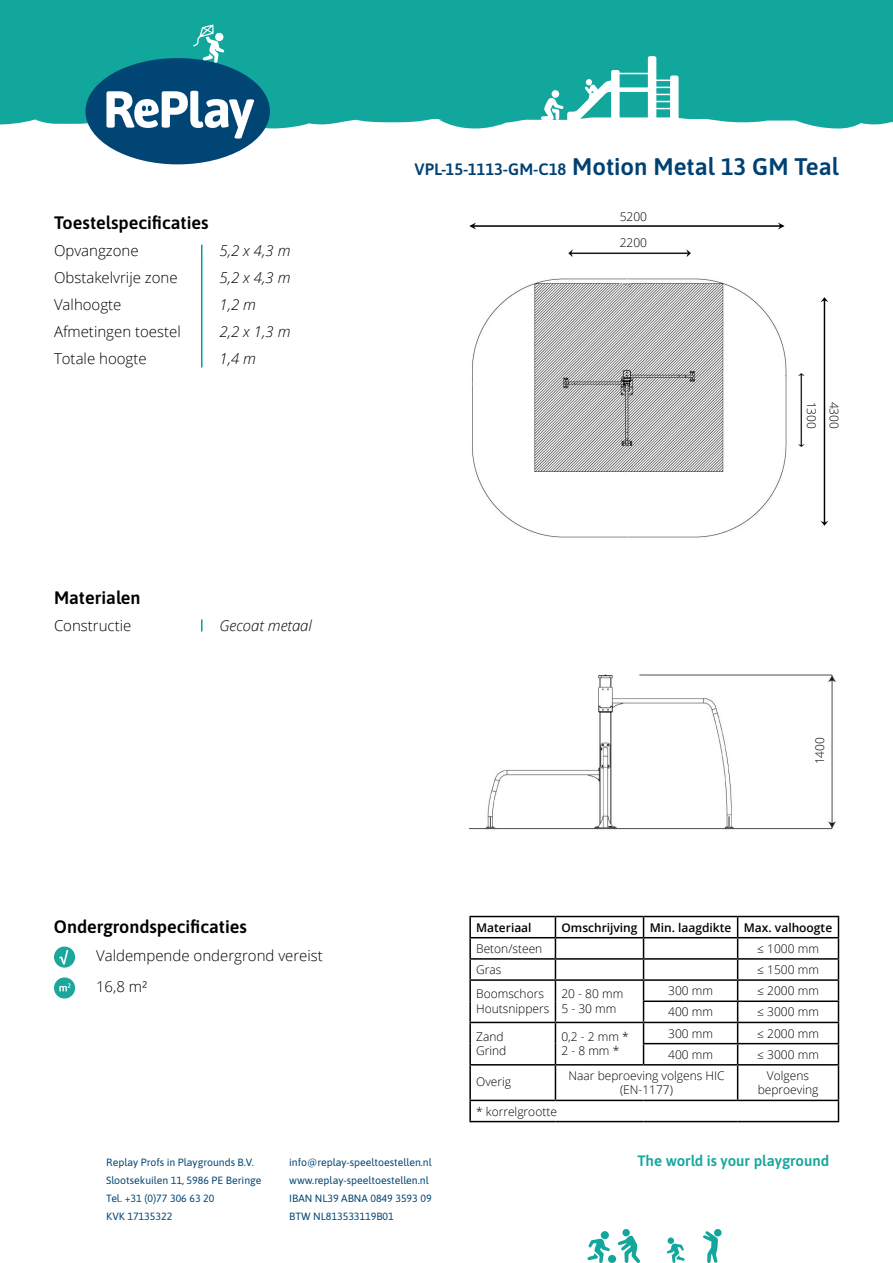
<style>
.page{position:relative;width:893px;height:1263px;background:#fff}
.page>*{position:absolute;margin:0;border:0;box-sizing:border-box;transform-origin:0 0}
.t1{font:24px "Asap";color:#004173}
.t2{font:18px "Asap";color:#000}
.t3{font:300 15px/27px "Open Sans";color:#000}
.t4{font:italic 300 15px "Open Sans";color:#000}
.t5{font:15px "Asap";color:#12a79d}
.t6{font:300 12px/14.4px "Open Sans";color:#000;text-align:center}
.t7{font:600 12px "Open Sans";color:#000}
.t8{font:10.5px/18px "Asap";color:#014575}
.s1{font-size:16.5px}
</style>
<div class="page">
<hr style="left:201px;top:245px;width:1px;height:122px;background:#00a199">
<div style="left:54px;top:946px;width:21px;height:21px;background:#1ca79d;border-radius:50%"></div>
<svg style="left:59px;top:950px;width:9px;height:14px"></svg>
<div style="left:54px;top:977px;width:21px;height:21px;background:#1ca79d;border-radius:50%"></div>
<svg style="left:59px;top:983px;width:12px;height:8px"></svg>
<div style="left:0;top:0;width:893px;height:129px;background:#12a79d"></div>
<svg style="left:703px;top:1229px;width:18px;height:34px"></svg>
<div style="left:608px;top:1255px;width:8px;height:8px;background:#12a79d;border-radius:50%"></div>
<div style="left:601px;top:1231px;width:8px;height:8px;background:#12a79d;border-radius:50%"></div>
<svg style="left:587px;top:1238px;width:23px;height:25px"></svg>
<div style="left:668px;top:1237px;width:6px;height:7px;background:#12a79d;border-radius:50%"></div>
<svg style="left:667px;top:1243px;width:18px;height:20px"></svg>
<svg style="left:618px;top:1235px;width:22px;height:28px"></svg>
<div style="left:622px;top:1229px;width:8px;height:7px;background:#12a79d;border-radius:50%"></div>
<svg style="left:85px;top:24px;width:185px;height:140px"></svg>
<hr style="left:615px;top:73px;width:35px;height:1px;background:#fff">
<div style="left:615px;top:87px;width:35px;height:5px;background:#fff"></div>
<svg style="left:648px;top:56px;width:31px;height:64px"></svg>
<svg style="left:541px;top:70px;width:79px;height:50px"></svg>
<div style="left:552px;top:90px;width:7px;height:8px;background:#fff;border-radius:50%"></div>
<img style="left:472px;top:278px;width:315px;height:260px">
<img style="left:469px;top:674px;width:367px;height:156px">
<img style="left:469px;top:222px;width:315px;height:8px">
<img style="left:568px;top:250px;width:122px;height:6px">
<img style="left:820px;top:297px;width:8px;height:228px">
<svg style="left:201px;top:619px;width:1px;height:12px"></svg>
<img style="left:798px;top:373px;width:7px;height:73px">
<hr style="left:469px;top:916px;width:86px;height:1px;background:#000">
<hr style="left:469px;top:917px;width:2px;height:20px;background:#000">
<hr style="left:555px;top:916px;width:88px;height:1px;background:#000">
<hr style="left:644px;top:916px;width:94px;height:1px;background:#000">
<hr style="left:738px;top:916px;width:101px;height:1px;background:#000">
<hr style="left:469px;top:937px;width:86px;height:1px;background:#000">
<hr style="left:469px;top:938px;width:2px;height:20px;background:#000">
<hr style="left:555px;top:937px;width:88px;height:1px;background:#000">
<hr style="left:644px;top:937px;width:94px;height:1px;background:#000">
<hr style="left:738px;top:937px;width:101px;height:1px;background:#000">
<hr style="left:469px;top:958px;width:86px;height:2px;background:#000">
<svg style="left:469px;top:960px;width:2px;height:19px"></svg>
<hr style="left:555px;top:958px;width:88px;height:2px;background:#000">
<hr style="left:644px;top:958px;width:94px;height:2px;background:#000">
<hr style="left:738px;top:958px;width:101px;height:2px;background:#000">
<hr style="left:469px;top:979px;width:86px;height:2px;background:#000">
<hr style="left:469px;top:981px;width:2px;height:20px;background:#000">
<hr style="left:555px;top:979px;width:88px;height:2px;background:#000">
<hr style="left:644px;top:979px;width:94px;height:2px;background:#000">
<hr style="left:738px;top:979px;width:101px;height:2px;background:#000">
<hr style="left:469px;top:1001px;width:2px;height:21px;background:#000">
<hr style="left:643px;top:1000px;width:95px;height:2px;background:#000">
<hr style="left:738px;top:1000px;width:101px;height:2px;background:#000">
<hr style="left:469px;top:1022px;width:86px;height:1px;background:#000">
<hr style="left:469px;top:1023px;width:2px;height:21px;background:#000">
<hr style="left:555px;top:1022px;width:88px;height:1px;background:#000">
<hr style="left:644px;top:1022px;width:94px;height:1px;background:#000">
<hr style="left:738px;top:1022px;width:101px;height:1px;background:#000">
<hr style="left:469px;top:1044px;width:2px;height:20px;background:#000">
<svg style="left:555px;top:917px;width:1px;height:147px"></svg>
<hr style="left:643px;top:1043px;width:95px;height:1px;background:#000">
<svg style="left:643px;top:917px;width:1px;height:147px"></svg>
<hr style="left:738px;top:1043px;width:101px;height:1px;background:#000">
<svg style="left:737px;top:917px;width:1px;height:147px"></svg>
<svg style="left:838px;top:917px;width:1px;height:147px"></svg>
<hr style="left:469px;top:1064px;width:86px;height:1px;background:#000">
<hr style="left:469px;top:1065px;width:2px;height:35px;background:#000">
<hr style="left:555px;top:1064px;width:88px;height:1px;background:#000">
<hr style="left:555px;top:1065px;width:1px;height:35px;background:#000">
<hr style="left:644px;top:1064px;width:94px;height:1px;background:#000">
<hr style="left:738px;top:1064px;width:101px;height:1px;background:#000">
<hr style="left:737px;top:1065px;width:1px;height:35px;background:#000">
<hr style="left:838px;top:1065px;width:1px;height:35px;background:#000">
<hr style="left:469px;top:1100px;width:86px;height:1px;background:#000">
<hr style="left:469px;top:1101px;width:2px;height:20px;background:#000">
<hr style="left:555px;top:1100px;width:88px;height:1px;background:#000">
<hr style="left:644px;top:1100px;width:94px;height:1px;background:#000">
<hr style="left:738px;top:1100px;width:101px;height:1px;background:#000">
<svg style="left:838px;top:1101px;width:1px;height:20px"></svg>
<hr style="left:469px;top:1121px;width:86px;height:1px;background:#000">
<hr style="left:555px;top:1121px;width:88px;height:1px;background:#000">
<hr style="left:644px;top:1121px;width:94px;height:1px;background:#000">
<hr style="left:738px;top:1121px;width:101px;height:1px;background:#000">
<h2 class="t2" style="left:54px;top:210px;width:156px">Toestelspecificaties</h2>
<p class="t3" style="left:54px;top:237px;width:128px">Opvangzone<br>Obstakelvrije zone<br>Valhoogte<br>Afmetingen toestel<br>Totale hoogte</p>
<p class="t4" style="left:220px;top:240px;width:72px">5,2 x 4,3 m</p>
<p class="t4" style="left:220px;top:267px;width:72px">5,2 x 4,3 m</p>
<p class="t4" style="left:220px;top:294px;width:38px">1,2 m</p>
<p class="t4" style="left:220px;top:321px;width:72px">2,2 x 1,3 m</p>
<p class="t4" style="left:220px;top:348px;width:38px">1,4 m</p>
<h2 class="t2" style="left:54px;top:585px;width:88px">Materialen</h2>
<p class="t3" style="left:54px;top:612px;width:79px">Constructie</p>
<p class="t4" style="left:220px;top:615px;width:94px">Gecoat metaal</p>
<h2 class="t2" style="left:54px;top:914px;width:195px">Ondergrondspecificaties</h2>
<p class="t3" style="left:96px;top:942px;width:228px">Valdempende ondergrond vereist</p>
<p class="t3" style="left:96px;top:973px;width:53px">16,8 m²</p>
<p class="t1" style="left:414px;top:150px;width:426px"><span class="s1">VPL-15-1113-GM-C18</span> Motion Metal 13 GM Teal</p>
<p class="t6" style="left:620px;top:209px;width:29px">5200</p>
<p class="t6" style="left:620px;top:235px;width:29px">2200</p>
<p class="t6" style="left:819px;top:401px;width:29px;rotate:90deg">1300</p>
<p class="t6" style="left:842px;top:401px;width:29px;rotate:90deg">4300</p>
<p class="t6" style="left:812px;top:764px;width:29px;rotate:-90deg">1400</p>
<p class="t7" style="left:476px;top:919px;width:57px">Materiaal</p>
<p class="t7" style="left:561px;top:919px;width:78px">Omschrijving</p>
<p class="t7" style="left:650px;top:919px;width:83px">Min. laagdikte</p>
<p class="t7" style="left:744px;top:919px;width:90px">Max. valhoogte</p>
<p class="t6" style="left:476px;top:941px;width:68px">Beton/steen</p>
<p class="t6" style="left:757px;top:941px;width:63px">≤ 1000 mm</p>
<p class="t6" style="left:476px;top:962px;width:27px">Gras</p>
<p class="t6" style="left:757px;top:962px;width:63px">≤ 1500 mm</p>
<p class="t6" style="left:476px;top:986px;width:69px">Boomschors</p>
<p class="t6" style="left:476px;top:1001px;width:75px">Houtsnippers</p>
<p class="t6" style="left:761px;top:941px;width:56px">≤ 600 mm</p>
<p class="t6" style="left:668px;top:983px;width:46px">300 mm</p>
<p class="t6" style="left:757px;top:983px;width:63px">≤ 2000 mm</p>
<p class="t6" style="left:668px;top:1004px;width:46px">400 mm</p>
<p class="t6" style="left:757px;top:1004px;width:63px">≤ 3000 mm</p>
<p class="t6" style="left:561px;top:986px;width:63px">20 - 80 mm</p>
<p class="t6" style="left:561px;top:1001px;width:56px">5 - 30 mm</p>
<p class="t6" style="left:476px;top:1029px;width:29px">Zand</p>
<p class="t6" style="left:476px;top:1043px;width:32px">Grind</p>
<p class="t6" style="left:561px;top:1029px;width:69px">0,2 - 2 mm *</p>
<p class="t6" style="left:561px;top:1043px;width:59px">2 - 8 mm *</p>
<p class="t6" style="left:668px;top:1026px;width:46px">300 mm</p>
<p class="t6" style="left:757px;top:1026px;width:63px">≤ 2000 mm</p>
<p class="t6" style="left:668px;top:1047px;width:46px">400 mm</p>
<p class="t6" style="left:757px;top:1047px;width:63px">≤ 3000 mm</p>
<p class="t6" style="left:476px;top:1074px;width:36px">Overig</p>
<p class="t6" style="left:568px;top:1068px;width:158px">Naar beproeving volgens HIC (EN-1177)</p>
<p class="t6" style="left:767px;top:1068px;width:44px">Volgens</p>
<p class="t6" style="left:758px;top:1082px;width:62px">beproeving</p>
<p class="t6" style="left:476px;top:1104px;width:82px">* korrelgrootte</p>
<p class="t8" style="left:106px;top:1153px;width:157px">Replay Profs in Playgrounds B.V.<br>Slootsekuilen 11, 5986 PE Beringe<br>Tel. +31 (0)77 306 63 20<br>KVK 17135322</p>
<p class="t8" style="left:289px;top:1153px;width:144px">info@replay-speeltoestellen.nl www.replay-speeltoestellen.nl<br>IBAN NL39 ABNA 0849 3593 09<br>BTW NL813533119B01</p>
<p class="t5" style="left:638px;top:1151px;width:193px">The world is your playground</p>
</div>
